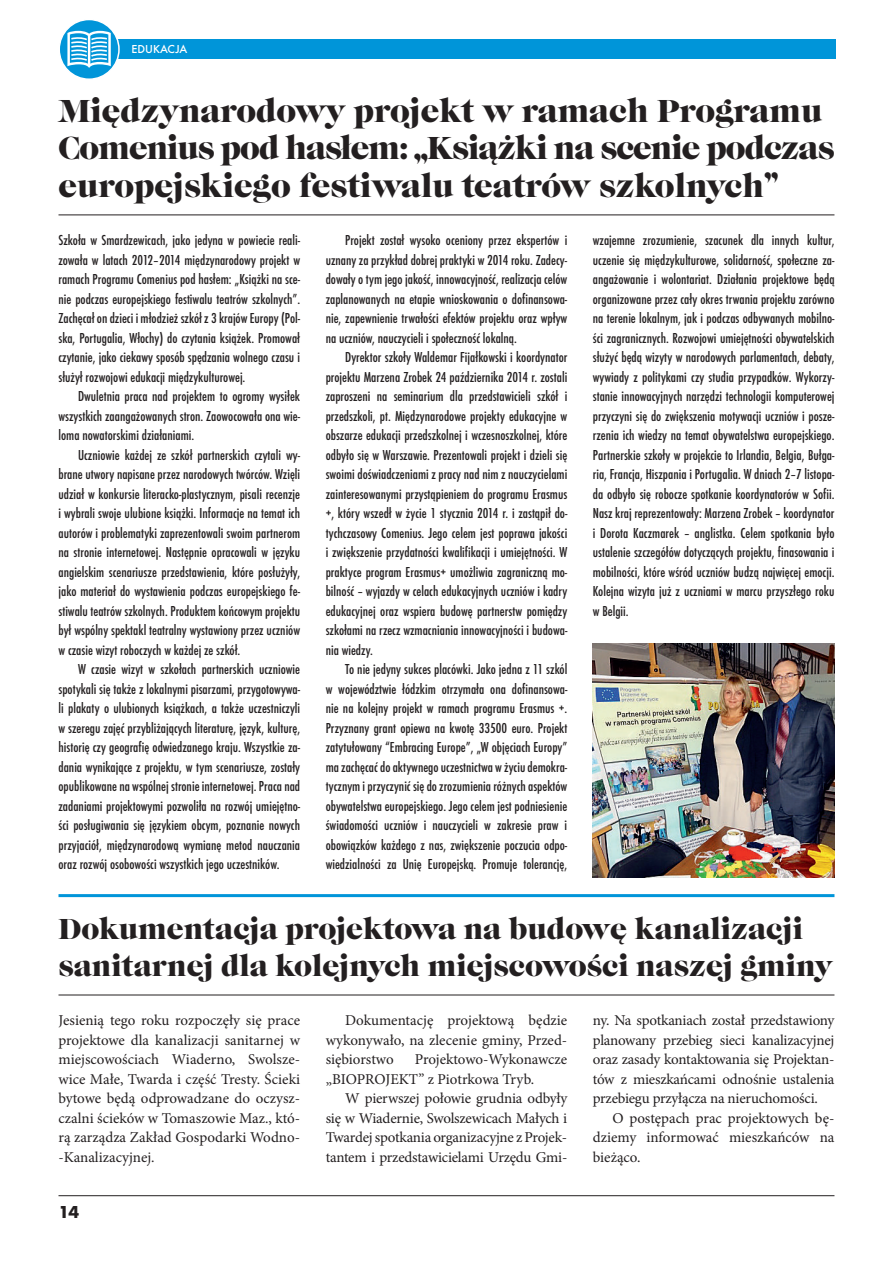
<style>
.page{position:relative;width:893px;height:1263px;background:#fff}
.page>*{position:absolute;margin:0;border:0;box-sizing:border-box;transform-origin:0 0}
.t1{font:33px/37.5px "Caslon Gra DCE";color:#231f20}
.t2{font:30px/37.5px "Caslon Gra DCE";color:#231f20}
.t3{font:700 18px "Futura TCE";color:#231f20}
.t4{font:500 condensed 15px/19.5px "Futura TCE";color:#231f20;text-align:justify}
.t5{font:15px/19.5px "Minion Pro";letter-spacing:-.01em;color:#231f20;text-align:justify}
.t6{font:500 12px "Futura TCE";color:#fff}
</style>
<div class="page">
<hr style="left:58px;top:1195px;width:776px;height:1px;background:#231f20">
<img style="left:593px;top:644px;width:241px;height:234px">
<div style="left:117px;top:39px;width:718px;height:19px;background:#0095d9"></div>
<svg style="left:59px;top:19px;width:60px;height:60px"></svg>
<div style="left:58px;top:19px;width:62px;height:61px;border:2px solid #fff;border-radius:50%"></div>
<svg style="left:67px;top:31px;width:44px;height:37px"></svg>
<hr style="left:58px;top:894px;width:776px;height:3px;background:#0095d9">
<hr style="left:58px;top:214px;width:776px;height:1px;background:#231f20">
<hr style="left:58px;top:994px;width:776px;height:1px;background:#231f20">
<p class="t6" style="left:132px;top:44px;width:57px">EDUKACJA</p>
<h1 class="t1" style="left:58px;top:94px;width:777px">Międzynarodowy projekt w ramach Programu<br>Comenius pod hasłem: „Książki na scenie podczas europejskiego festiwalu teatrów szkolnych”</h1>
<p class="t4" style="left:326px;top:231px;width:243px;text-indent:20px">Projekt został wysoko oceniony przez ekspertów i uznany za przykład dobrej praktyki w 2014 roku. Zadecy&shy;dowały o tym jego jakość, innowacyjność, realizacja celów zaplanowanych na etapie wnioskowania o dofinansowa&shy;nie, zapewnienie trwałości efektów projektu oraz wpływ na uczniów, nauczycieli i społeczność lokalną.</p>
<p class="t4" style="left:326px;top:348px;width:243px;text-indent:20px">Dyrektor szkoły Waldemar Fijałkowski i koordynator projektu Marzena Zrobek 24 października 2014 r. zostali zaproszeni na seminarium dla przedstawicieli szkół i przedszkoli, pt. Międzynarodowe projekty edukacyjne w obszarze edukacji przedszkolnej i wczesnoszkolnej, które odbyło się w Warszawie. Prezentowali projekt i dzieli się swoimi doświadczeniami z pracy nad nim z nauczycielami zainteresowanymi przystąpieniem do programu Erasmus +, który wszedł w życie 1 stycznia 2014 r. i zastąpił do&shy;tychczasowy Comenius. Jego celem jest poprawa jakości i zwiększenie przydatności kwalifikacji i umiejętności. W praktyce program Erasmus+ umożliwia zagraniczną mo&shy;bilność – wyjazdy w celach edukacyjnych uczniów i kadry edukacyjnej oraz wspiera budowę partnerstw pomiędzy szkołami na rzecz wzmacniania innowacyjności i budowa&shy;nia wiedzy.</p>
<p class="t4" style="left:326px;top:660px;width:243px;text-indent:20px">To nie jedyny sukces placówki. Jako jedna z 11 szkól w województwie łódzkim otrzymała ona dofinansowa&shy;nie na kolejny projekt w ramach programu Erasmus +.<br>Przyznany grant opiewa na kwotę 33500 euro. Projekt zatytułowany “Embracing Europe”, „W objęciach Europy” ma zachęcać do aktywnego uczestnictwa w życiu demokra&shy;tycznym i przyczynić się do zrozumienia różnych aspektów obywatelstwa europejskiego. Jego celem jest podniesienie świadomości uczniów i nauczycieli w zakresie praw i obowiązków każdego z nas, zwiększenie poczucia odpo&shy;wiedzialności za Unię Europejską. Promuje tolerancję,</p>
<p class="t4" style="left:58px;top:231px;width:243px">Szkoła w Smardzewicach, jako jedyna w powiecie reali&shy;zowała w latach 2012–2014 międzynarodowy projekt w ramach Programu Comenius pod hasłem: „Książki na sce&shy;nie podczas europejskiego festiwalu teatrów szkolnych”.<br>Zachęcał on dzieci i młodzież szkół z 3 krajów Europy (Pol&shy;ska, Portugalia, Włochy) do czytania książek. Promował czytanie, jako ciekawy sposób spędzania wolnego czasu i służył rozwojowi edukacji międzykulturowej.</p>
<p class="t4" style="left:58px;top:387px;width:243px;text-indent:20px">Dwuletnia praca nad projektem to ogromy wysiłek wszystkich zaangażowanych stron. Zaowocowała ona wie&shy;loma nowatorskimi działaniami.</p>
<p class="t4" style="left:58px;top:446px;width:243px;text-indent:20px">Uczniowie każdej ze szkół partnerskich czytali wy&shy;brane utwory napisane przez narodowych twórców. Wzięli udział w konkursie literacko-plastycznym, pisali recenzje i wybrali swoje ulubione książki. Informacje na temat ich autorów i problematyki zaprezentowali swoim partnerom na stronie internetowej. Następnie opracowali w języku angielskim scenariusze przedstawienia, które posłużyły, jako materiał do wystawienia podczas europejskiego fe&shy;stiwalu teatrów szkolnych. Produktem końcowym projektu był wspólny spektakl teatralny wystawiony przez uczniów w czasie wizyt roboczych w każdej ze szkół.</p>
<p class="t4" style="left:58px;top:660px;width:243px;text-indent:20px">W czasie wizyt w szkołach partnerskich uczniowie spotykali się także z lokalnymi pisarzami, przygotowywa&shy;li plakaty o ulubionych książkach, a także uczestniczyli w szeregu zajęć przybliżających literaturę, język, kulturę, historię czy geografię odwiedzanego kraju. Wszystkie za&shy;dania wynikające z projektu, w tym scenariusze, zostały opublikowane na wspólnej stronie internetowej. Praca nad zadaniami projektowymi pozwoliła na rozwój umiejętno&shy;ści posługiwania się językiem obcym, poznanie nowych przyjaciół, międzynarodową wymianę metod nauczania oraz rozwój osobowości wszystkich jego uczestników.</p>
<p class="t4" style="left:593px;top:231px;width:243px">wzajemne zrozumienie, szacunek dla innych kultur, uczenie się międzykulturowe, solidarność, społeczne za&shy;angażowanie i wolontariat. Działania projektowe będą organizowane przez cały okres trwania projektu zarówno na terenie lokalnym, jak i podczas odbywanych mobilno&shy;ści zagranicznych. Rozwojowi umiejętności obywatelskich służyć będą wizyty w narodowych parlamentach, debaty, wywiady z politykami czy studia przypadków. Wykorzy&shy;stanie innowacyjnych narzędzi technologii komputerowej przyczyni się do zwiększenia motywacji uczniów i posze&shy;rzenia ich wiedzy na temat obywatelstwa europejskiego.<br>Partnerskie szkoły w projekcie to Irlandia, Belgia, Bułga&shy;ria, Francja, Hiszpania i Portugalia. W dniach 2–7 listopa&shy;da odbyło się robocze spotkanie koordynatorów w Sofii.<br>Nasz kraj reprezentowały: Marzena Zrobek – koordynator i Dorota Kaczmarek – anglistka. Celem spotkania było ustalenie szczegółów dotyczących projektu, finasowania i mobilności, które wśród uczniów budzą najwięcej emocji.<br>Kolejna wizyta już z uczniami w marcu przyszłego roku w Belgii.</p>
<h2 class="t2" style="left:58px;top:911px;width:776px">Dokumentacja projektowa na budowę kanalizacji sanitarnej dla kolejnych miejscowości naszej gminy</h2>
<p class="t5" style="left:326px;top:1012px;width:243px;text-indent:20px">Dokumentację projektową będzie wykonywało, na zlecenie gminy, Przed&shy;siębiorstwo</p>
<p class="t5" style="left:58px;top:1012px;width:243px">Jesienią tego roku rozpoczęły się prace projektowe dla kanalizacji sanitarnej w miejscowościach Wiaderno, Swolsze&shy;wice Małe, Twarda i część Tresty. Ścieki bytowe będą odprowadzane do oczysz&shy;czalni ścieków w Tomaszowie Maz., któ&shy;rą zarządza Zakład Gospodarki Wodno--Kanalizacyjnej.</p>
<p class="t5" style="left:593px;top:1012px;width:243px">ny. Na spotkaniach został przedstawiony planowany przebieg sieci kanalizacyjnej oraz zasady kontaktowania się Projektan&shy;tów z mieszkańcami odnośnie ustalenia przebiegu przyłącza na nieruchomości.</p>
<p class="t5" style="left:593px;top:1109px;width:243px;text-indent:20px">O postępach prac projektowych bę&shy;dziemy informować mieszkańców na bieżąco.</p>
<p class="t5" style="left:326px;top:1051px;width:243px;text-indent:89px">Projektowo-Wykonawcze „BIOPROJEKT” z Piotrkowa Tryb.</p>
<p class="t5" style="left:326px;top:1090px;width:243px;text-indent:20px">W pierwszej połowie grudnia odbyły się w Wiadernie, Swolszewicach Małych i Twardej spotkania organizacyjne z Projek&shy;tantem i przedstawicielami Urzędu Gmi-</p>
<p class="t3" style="left:58px;top:1204px;width:22px">14</p>
</div>
